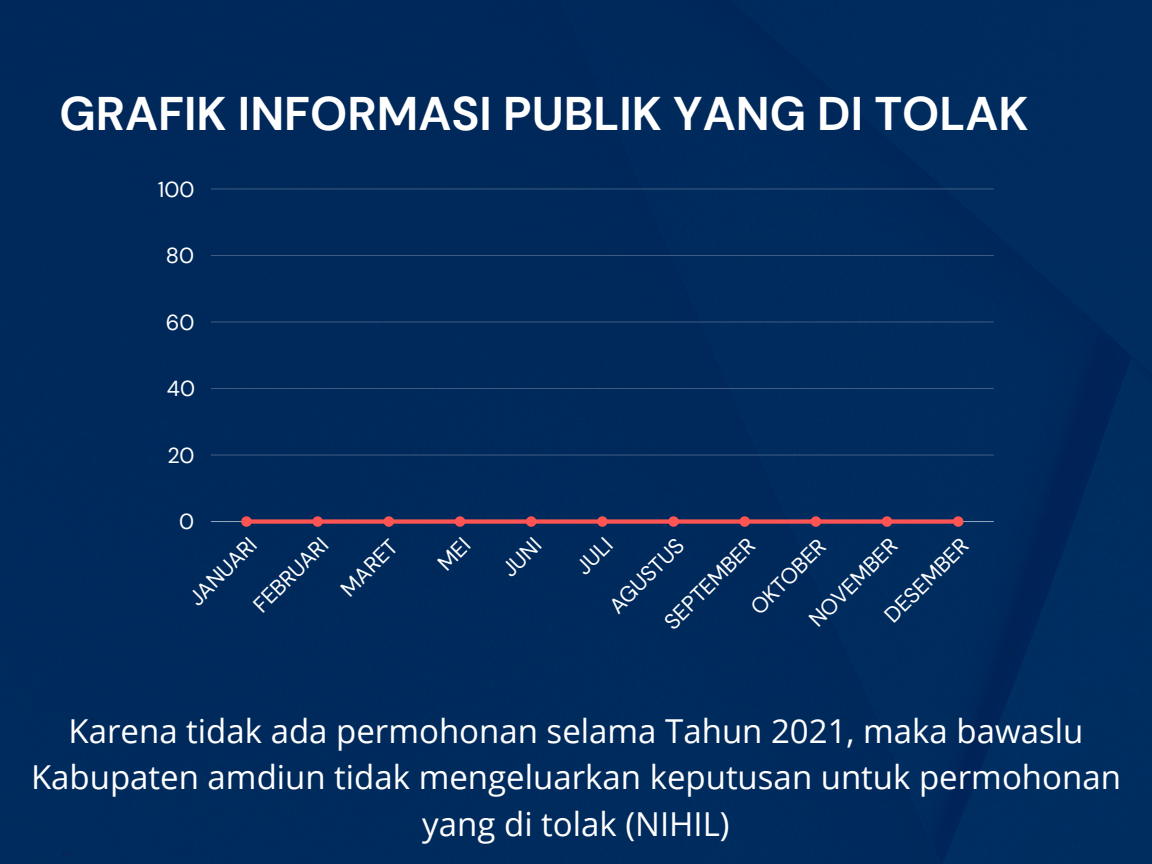
<style>
.page{position:relative;width:1152px;height:864px;background:#002a5c}
.page>*{position:absolute;margin:0;border:0;box-sizing:border-box;transform-origin:0 0}
.t1{font:700 47.1px "DM Sans";color:#fff}
.t2{font:33px/46.2px "Open Sans";color:#fff;text-align:center}
.t3{font:21.75px "DM Sans";color:#fff}
</style>
<div class="page">
<hr style="left:211px;top:455px;width:783px;height:1px;background:#fff">
<hr style="left:211px;top:388px;width:783px;height:1px;background:#fff">
<hr style="left:211px;top:322px;width:783px;height:1px;background:#fff">
<hr style="left:211px;top:255px;width:783px;height:1px;background:#fff">
<hr style="left:211px;top:188px;width:783px;height:1px;background:#fff">
<hr style="left:211px;top:521px;width:783px;height:1px;background:#fff">
<div style="left:246px;top:519px;width:72px;height:5px;background:#ff5454"></div>
<div style="left:318px;top:519px;width:71px;height:5px;background:#ff5454"></div>
<div style="left:389px;top:519px;width:71px;height:5px;background:#ff5454"></div>
<div style="left:460px;top:519px;width:71px;height:5px;background:#ff5454"></div>
<div style="left:531px;top:519px;width:71px;height:5px;background:#ff5454"></div>
<div style="left:602px;top:519px;width:72px;height:5px;background:#ff5454"></div>
<div style="left:674px;top:519px;width:71px;height:5px;background:#ff5454"></div>
<div style="left:745px;top:519px;width:71px;height:5px;background:#ff5454"></div>
<div style="left:816px;top:519px;width:71px;height:5px;background:#ff5454"></div>
<div style="left:887px;top:519px;width:71px;height:5px;background:#ff5454"></div>
<svg style="left:241px;top:516px;width:11px;height:11px"></svg>
<svg style="left:312px;top:516px;width:11px;height:11px"></svg>
<svg style="left:384px;top:516px;width:10px;height:11px"></svg>
<svg style="left:455px;top:516px;width:10px;height:11px"></svg>
<svg style="left:526px;top:516px;width:10px;height:11px"></svg>
<svg style="left:597px;top:516px;width:11px;height:11px"></svg>
<svg style="left:668px;top:516px;width:11px;height:11px"></svg>
<svg style="left:739px;top:516px;width:11px;height:11px"></svg>
<svg style="left:811px;top:516px;width:10px;height:11px"></svg>
<svg style="left:882px;top:516px;width:10px;height:11px"></svg>
<svg style="left:953px;top:516px;width:10px;height:11px"></svg>
<svg style="left:437px;top:537px;width:34px;height:34px"></svg>
<p class="t1" style="left:59px;top:83px;width:971px">GRAFIK INFORMASI PUBLIK YANG DI TOLAK</p>
<p class="t3" style="left:158px;top:175px;width:38px">100</p>
<p class="t3" style="left:166px;top:242px;width:30px">80</p>
<p class="t3" style="left:166px;top:308px;width:30px">60</p>
<p class="t3" style="left:167px;top:375px;width:30px">40</p>
<p class="t3" style="left:167px;top:441px;width:29px">20</p>
<p class="t3" style="left:179px;top:508px;width:17px">0</p>
<p class="t3" style="left:247px;top:598px;width:97px;rotate:-45deg">FEBRUARI</p>
<p class="t3" style="left:335px;top:582px;width:71px;rotate:-45deg">MARET</p>
<p class="t3" style="left:496px;top:563px;width:47px;rotate:-45deg">JUNI</p>
<p class="t3" style="left:570px;top:560px;width:43px;rotate:-45deg">JULI</p>
<p class="t3" style="left:183px;top:591px;width:87px;rotate:-45deg">JANUARI</p>
<p class="t3" style="left:603px;top:599px;width:97px;rotate:-45deg">AGUSTUS</p>
<p class="t3" style="left:803px;top:613px;width:116px;rotate:-45deg">NOVEMBER</p>
<p class="t3" style="left:658px;top:615px;width:120px;rotate:-45deg">SEPTEMBER</p>
<p class="t3" style="left:878px;top:609px;width:110px;rotate:-45deg">DESEMBER</p>
<p class="t3" style="left:744px;top:600px;width:98px;rotate:-45deg">OKTOBER</p>
<p class="t2" style="left:31px;top:707px;width:1091px">Karena tidak ada permohonan selama Tahun 2021, maka bawaslu<br>Kabupaten amdiun tidak mengeluarkan keputusan untuk permohonan yang di tolak (NIHIL)</p>
</div>
